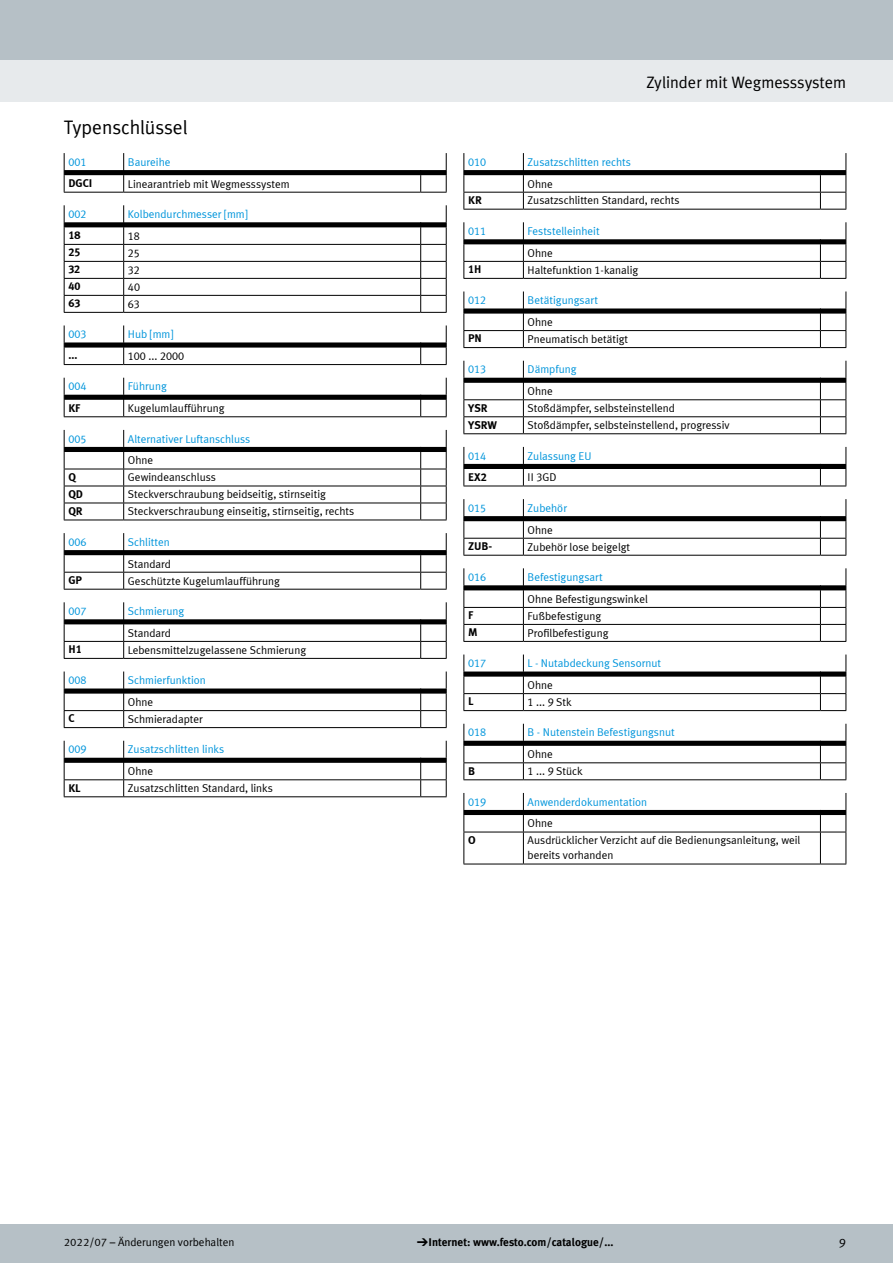
<style>
.page{position:relative;width:893px;height:1263px;background:#fff}
.page>*{position:absolute;margin:0;border:0;box-sizing:border-box;transform-origin:0 0}
.t1{font:19.5px "Festo";color:#000}
.t2{font:16.5px "Festo";color:#000}
.t3{font:12.75px "Festo";color:#000}
.t4{font:11.25px/15px "Meta Plus LF";color:#000}
.t5{font:11.25px "Meta Plus LF";color:#0095db}
.t6{font:700 11.25px "Meta Plus LF";color:#000}
.t7{font:700 11.25px "Festo";color:#000}
.t8{font:11.25px "Festo";color:#000}
.s1{font-family:"Meto Pict 182";font-weight:400}
</style>
<div class="page">
<div style="left:0;top:1225px;width:893px;height:38px;background:#b6c0c6"></div>
<div style="left:0;top:60px;width:893px;height:42px;background:#e7eaec"></div>
<div style="left:0;top:0;width:893px;height:60px;background:#b6c0c6"></div>
<svg style="left:64px;top:153px;width:383px;height:40px"></svg>
<svg style="left:64px;top:205px;width:383px;height:108px"></svg>
<svg style="left:64px;top:325px;width:383px;height:40px"></svg>
<svg style="left:64px;top:378px;width:383px;height:39px"></svg>
<svg style="left:64px;top:430px;width:383px;height:91px"></svg>
<svg style="left:64px;top:533px;width:383px;height:57px"></svg>
<svg style="left:64px;top:602px;width:383px;height:57px"></svg>
<svg style="left:64px;top:671px;width:383px;height:57px"></svg>
<svg style="left:64px;top:741px;width:383px;height:56px"></svg>
<svg style="left:463px;top:153px;width:384px;height:57px"></svg>
<svg style="left:463px;top:222px;width:384px;height:57px"></svg>
<svg style="left:463px;top:291px;width:384px;height:57px"></svg>
<svg style="left:463px;top:361px;width:384px;height:73px"></svg>
<svg style="left:463px;top:447px;width:384px;height:40px"></svg>
<svg style="left:463px;top:499px;width:384px;height:57px"></svg>
<svg style="left:463px;top:568px;width:384px;height:74px"></svg>
<svg style="left:463px;top:654px;width:384px;height:57px"></svg>
<svg style="left:463px;top:724px;width:384px;height:56px"></svg>
<hr style="left:463px;top:832px;width:1px;height:32px;background:#000">
<hr style="left:463px;top:864px;width:60px;height:1px;background:#000">
<hr style="left:523px;top:832px;width:1px;height:32px;background:#000">
<hr style="left:523px;top:864px;width:297px;height:1px;background:#000">
<svg style="left:463px;top:793px;width:384px;height:40px"></svg>
<hr style="left:820px;top:832px;width:1px;height:32px;background:#000">
<hr style="left:846px;top:832px;width:1px;height:32px;background:#000">
<svg style="left:820px;top:864px;width:26px;height:1px"></svg>
<h1 class="t1" style="left:64px;top:113px;width:125px">Typenschlüssel</h1>
<p class="t5" style="left:68px;top:155px;width:20px">001</p>
<p class="t5" style="left:128px;top:155px;width:44px">Baureihe</p>
<p class="t6" style="left:68px;top:176px;width:26px">DGCI</p>
<p class="t4" style="left:128px;top:176px;width:163px">Linearantrieb mit Wegmesssystem</p>
<p class="t5" style="left:68px;top:207px;width:20px">002</p>
<p class="t5" style="left:128px;top:207px;width:121px">Kolbendurchmesser [mm]</p>
<p class="t6" style="left:68px;top:228px;width:14px">18</p>
<p class="t4" style="left:128px;top:228px;width:14px">18</p>
<p class="t6" style="left:68px;top:245px;width:14px">25</p>
<p class="t4" style="left:128px;top:245px;width:14px">25</p>
<p class="t6" style="left:68px;top:262px;width:13px">32</p>
<p class="t4" style="left:128px;top:262px;width:14px">32</p>
<p class="t6" style="left:68px;top:279px;width:14px">40</p>
<p class="t4" style="left:128px;top:279px;width:14px">40</p>
<p class="t6" style="left:68px;top:296px;width:13px">63</p>
<p class="t4" style="left:128px;top:296px;width:14px">63</p>
<p class="t5" style="left:68px;top:327px;width:20px">003</p>
<p class="t5" style="left:128px;top:327px;width:47px">Hub [mm]</p>
<p class="t6" style="left:68px;top:348px;width:11px">...</p>
<p class="t4" style="left:128px;top:348px;width:58px">100 ... 2000</p>
<p class="t5" style="left:68px;top:380px;width:20px">004</p>
<p class="t5" style="left:128px;top:380px;width:40px">Führung</p>
<p class="t6" style="left:68px;top:400px;width:14px">KF</p>
<p class="t4" style="left:128px;top:400px;width:98px">Kugelumlaufführung</p>
<p class="t5" style="left:68px;top:432px;width:20px">005</p>
<p class="t5" style="left:128px;top:432px;width:124px">Alternativer Luftanschluss</p>
<p class="t4" style="left:128px;top:453px;width:27px">Ohne</p>
<p class="t6" style="left:68px;top:470px;width:9px">Q</p>
<p class="t4" style="left:128px;top:470px;width:90px">Gewindeanschluss</p>
<p class="t6" style="left:68px;top:487px;width:16px">QD</p>
<p class="t4" style="left:128px;top:487px;width:200px">Steckverschraubung beidseitig, stirnseitig</p>
<p class="t6" style="left:68px;top:504px;width:16px">QR</p>
<p class="t4" style="left:128px;top:504px;width:228px">Steckverschraubung einseitig, stirnseitig, rechts</p>
<p class="t5" style="left:68px;top:535px;width:20px">006</p>
<p class="t5" style="left:128px;top:535px;width:43px">Schlitten</p>
<p class="t4" style="left:128px;top:556px;width:45px">Standard</p>
<p class="t6" style="left:68px;top:573px;width:15px">GP</p>
<p class="t4" style="left:128px;top:573px;width:154px">Geschützte Kugelumlaufführung</p>
<p class="t5" style="left:68px;top:604px;width:20px">007</p>
<p class="t5" style="left:128px;top:604px;width:58px">Schmierung</p>
<p class="t4" style="left:128px;top:625px;width:45px">Standard</p>
<p class="t6" style="left:68px;top:642px;width:15px">H1</p>
<p class="t4" style="left:128px;top:642px;width:180px">Lebensmittelzugelassene Schmierung</p>
<p class="t5" style="left:68px;top:673px;width:20px">008</p>
<p class="t5" style="left:128px;top:673px;width:79px">Schmierfunktion</p>
<p class="t4" style="left:128px;top:694px;width:27px">Ohne</p>
<p class="t6" style="left:68px;top:711px;width:8px">C</p>
<p class="t4" style="left:128px;top:711px;width:77px">Schmieradapter</p>
<p class="t5" style="left:68px;top:743px;width:20px">009</p>
<p class="t5" style="left:128px;top:743px;width:98px">Zusatzschlitten links</p>
<p class="t4" style="left:128px;top:763px;width:27px">Ohne</p>
<p class="t6" style="left:68px;top:780px;width:14px">KL</p>
<p class="t4" style="left:128px;top:780px;width:146px">Zusatzschlitten Standard, links</p>
<h2 class="t2" style="left:647px;top:70px;width:201px">Zylinder mit Wegmesssystem</h2>
<p class="t5" style="left:468px;top:155px;width:20px">010</p>
<p class="t5" style="left:528px;top:155px;width:105px">Zusatzschlitten rechts</p>
<p class="t4" style="left:528px;top:176px;width:27px">Ohne</p>
<p class="t6" style="left:468px;top:193px;width:15px">KR</p>
<p class="t4" style="left:528px;top:193px;width:153px">Zusatzschlitten Standard, rechts</p>
<p class="t5" style="left:468px;top:224px;width:20px">011</p>
<p class="t5" style="left:528px;top:224px;width:73px">Feststelleinheit</p>
<p class="t4" style="left:528px;top:245px;width:27px">Ohne</p>
<p class="t6" style="left:468px;top:262px;width:15px">1H</p>
<p class="t4" style="left:528px;top:262px;width:112px">Haltefunktion 1-kanalig</p>
<p class="t5" style="left:468px;top:294px;width:20px">012</p>
<p class="t5" style="left:528px;top:294px;width:72px">Betätigungsart</p>
<p class="t4" style="left:528px;top:314px;width:27px">Ohne</p>
<p class="t6" style="left:468px;top:331px;width:15px">PN</p>
<p class="t4" style="left:528px;top:331px;width:102px">Pneumatisch betätigt</p>
<p class="t5" style="left:468px;top:363px;width:20px">013</p>
<p class="t5" style="left:528px;top:363px;width:51px">Dämpfung</p>
<p class="t4" style="left:528px;top:383px;width:27px">Ohne</p>
<p class="t6" style="left:468px;top:400px;width:21px">YSR</p>
<p class="t4" style="left:528px;top:400px;width:149px">Stoßdämpfer, selbsteinstellend</p>
<p class="t6" style="left:468px;top:417px;width:31px">YSRW</p>
<p class="t4" style="left:528px;top:417px;width:204px">Stoßdämpfer, selbsteinstellend, progressiv</p>
<p class="t5" style="left:468px;top:449px;width:20px">014</p>
<p class="t5" style="left:528px;top:449px;width:66px">Zulassung EU</p>
<p class="t6" style="left:468px;top:470px;width:20px">EX2</p>
<p class="t4" style="left:528px;top:470px;width:30px">II 3GD</p>
<p class="t5" style="left:468px;top:501px;width:20px">015</p>
<p class="t5" style="left:528px;top:501px;width:41px">Zubehör</p>
<p class="t4" style="left:528px;top:522px;width:27px">Ohne</p>
<p class="t6" style="left:468px;top:539px;width:26px">ZUB-</p>
<p class="t4" style="left:528px;top:539px;width:104px">Zubehör lose beigelgt</p>
<p class="t5" style="left:468px;top:570px;width:20px">016</p>
<p class="t5" style="left:528px;top:570px;width:77px">Befestigungsart</p>
<p class="t4" style="left:528px;top:591px;width:122px">Ohne Befestigungswinkel</p>
<p class="t6" style="left:468px;top:608px;width:7px">F</p>
<p class="t4" style="left:528px;top:608px;width:75px">Fußbefestigung</p>
<p class="t6" style="left:468px;top:625px;width:11px">M</p>
<p class="t4" style="left:528px;top:625px;width:82px">Profilbefestigung</p>
<p class="t5" style="left:468px;top:657px;width:20px">017</p>
<p class="t5" style="left:528px;top:657px;width:135px">L - Nutabdeckung Sensornut</p>
<p class="t4" style="left:528px;top:677px;width:27px">Ohne</p>
<p class="t6" style="left:468px;top:694px;width:7px">L</p>
<p class="t4" style="left:528px;top:694px;width:45px">1 ... 9 Stk</p>
<p class="t5" style="left:468px;top:726px;width:20px">018</p>
<p class="t5" style="left:528px;top:726px;width:149px">B - Nutenstein Befestigungsnut</p>
<p class="t4" style="left:528px;top:746px;width:27px">Ohne</p>
<p class="t6" style="left:468px;top:763px;width:8px">B</p>
<p class="t4" style="left:528px;top:763px;width:57px">1 ... 9 Stück</p>
<p class="t5" style="left:468px;top:795px;width:20px">019</p>
<p class="t5" style="left:528px;top:795px;width:121px">Anwenderdokumentation</p>
<p class="t4" style="left:528px;top:816px;width:27px">Ohne</p>
<p class="t6" style="left:468px;top:833px;width:9px">O</p>
<p class="t4" style="left:528px;top:833px;width:274px">Ausdrücklicher Verzicht auf die Bedienungsanleitung, weil bereits vorhanden</p>
<p class="t8" style="left:64px;top:1234px;width:172px">2022/07 – Änderungen vorbehalten</p>
<p class="t7" style="left:417px;top:1234px;width:198px"><span class="s1">d</span> Internet: www.festo.com/catalogue/...</p>
<p class="t3" style="left:839px;top:1233px;width:9px">9</p>
</div>
